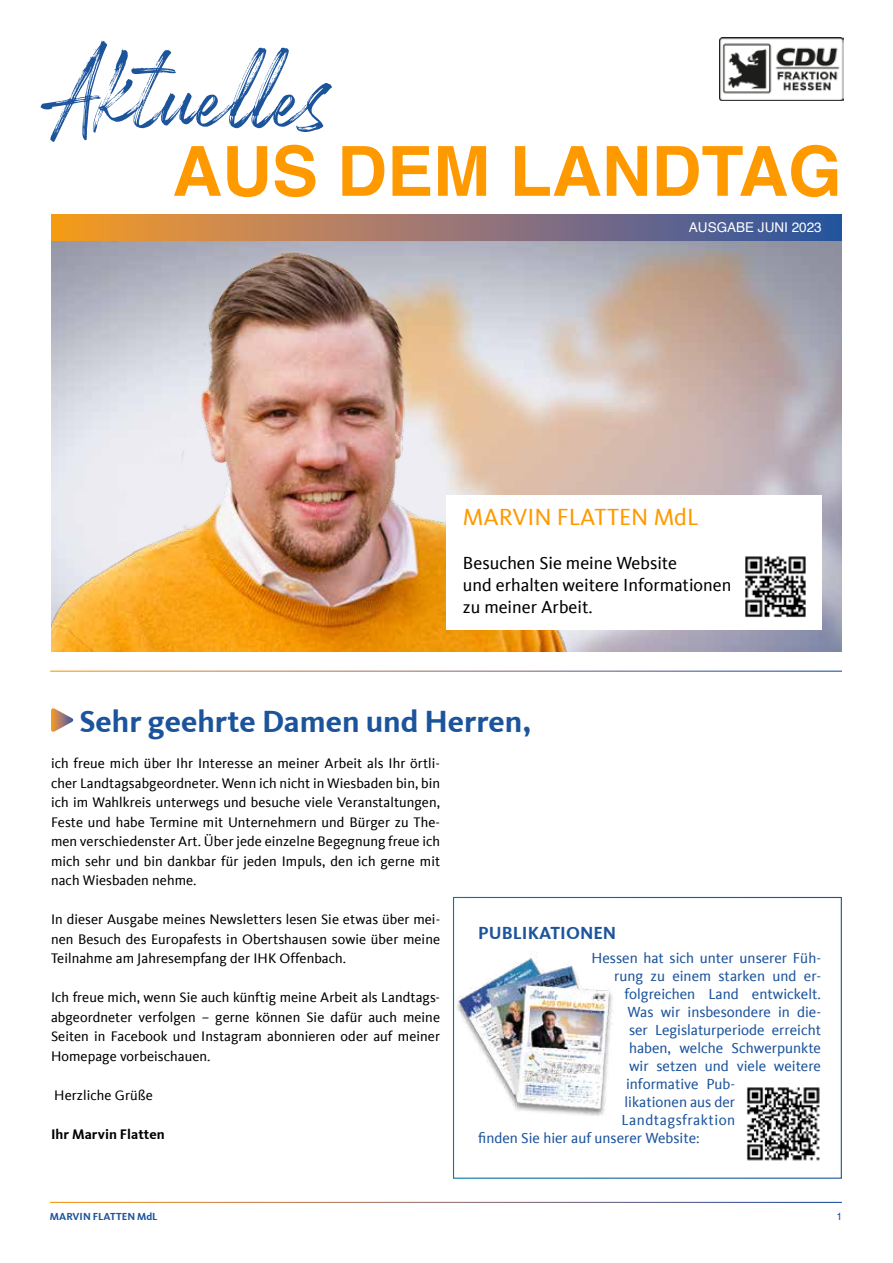
<style>
.page{position:relative;width:893px;height:1263px;background:#fff}
.page>*{position:absolute;margin:0;border:0;box-sizing:border-box;transform-origin:0 0}
.t1{font:700 69px "Helvetica";color:#f90}
.t2{font:700 31.5px "CDU Kievit Tab";color:#1c549c}
.t3{font:24px "CDU Kievit Tab";color:#f90}
.t4{font:18px/21.6px "CDU Kievit Tab";color:#000}
.t5{font:700 18px "CDU Kievit Tab";color:#1c549c}
.t6{font:15px "CDU Kievit Tab";color:#1c549c}
.t7{font:15px "CDU Kievit Tab";letter-spacing:.03em;color:#1c549c}
.t8{font:14.25px/19.5px "CDU Kievit Tab";letter-spacing:.005em;color:#000;text-align:justify}
.t9{font:700 14.25px "CDU Kievit Tab";letter-spacing:.005em;color:#000}
.t10{font:13.5px "Helvetica";color:#fff}
.t11{font:700 10.5px "CDU Kievit Tab";color:#1c549c}
.t12{font:10.5px "Helvetica";color:#1c549c}
</style>
<div class="page">
<svg style="left:51px;top:215px;width:791px;height:27px;background:#8d7472"></svg>
<img style="left:720px;top:38px;width:123px;height:63px">
<svg style="left:41px;top:41px;width:291px;height:101px"></svg>
<img style="left:51px;top:232px;width:583px;height:419px">
<div style="left:446px;top:495px;width:376px;height:134px;background:#fff"></div>
<svg style="left:51px;top:708px;width:23px;height:24px"></svg>
<img style="left:745px;top:556px;width:61px;height:62px">
<div style="left:453px;top:897px;width:389px;height:282px;border:1px solid #fff"></div>
<img style="left:746px;top:1087px;width:74px;height:74px">
<img style="left:453px;top:952px;width:159px;height:168px">
<h1 class="t1" style="left:172px;top:129px;width:671px">AUS DEM LANDTAG</h1>
<p class="t10" style="left:689px;top:217px;width:134px">AUSGABE JUNI 2023</p>
<h3 class="t3" style="left:463px;top:504px;width:237px">MARVIN FLATTEN MdL</h3>
<p class="t4" style="left:463px;top:553px;width:270px">Besuchen Sie meine Website<br>und erhalten weitere Informationen zu meiner Arbeit.</p>
<h2 class="t2" style="left:79px;top:703px;width:453px">Sehr geehrte Damen und Herren,</h2>
<p class="t8" style="left:51px;top:754px;width:391px">ich freue mich über Ihr Interesse an meiner Arbeit als Ihr örtli&shy;cher Landtagsabgeordneter. Wenn ich nicht in Wiesbaden bin, bin ich im Wahlkreis unterwegs und besuche viele Veranstaltungen, Feste und habe Termine mit Unternehmern und Bürger zu The&shy;men verschiedenster Art. Über jede einzelne Begegnung freue ich mich sehr und bin dankbar für jeden Impuls, den ich gerne mit nach Wiesbaden nehme.</p>
<p class="t8" style="left:51px;top:910px;width:391px">In dieser Ausgabe meines Newsletters lesen Sie etwas über mei&shy;nen Besuch des Europafests in Obertshausen sowie über meine Teilnahme am Jahresempfang der IHK Offenbach.</p>
<p class="t8" style="left:51px;top:988px;width:391px">Ich freue mich, wenn Sie auch künftig meine Arbeit als Landtags&shy;abgeordneter verfolgen – gerne können Sie dafür auch meine Seiten in Facebook und Instagram abonnieren oder auf meiner Homepage vorbeischauen.</p>
<p class="t8" style="left:54px;top:1085px;width:100px">Herzliche Grüße</p>
<p class="t9" style="left:51px;top:1125px;width:115px">Ihr Marvin Flatten</p>
<p class="t5" style="left:478px;top:922px;width:139px">PUBLIKATIONEN</p>
<p class="t6" style="left:591px;top:949px;width:231px">Hessen hat sich unter unserer Füh-</p>
<p class="t6" style="left:614px;top:967px;width:209px">rung zu einem starken und er-</p>
<p class="t6" style="left:624px;top:985px;width:198px">folgreichen Land entwickelt.</p>
<p class="t6" style="left:627px;top:1003px;width:195px">Was wir insbesondere in die-</p>
<p class="t6" style="left:629px;top:1021px;width:194px">ser Legislaturperiode erreicht</p>
<p class="t6" style="left:629px;top:1039px;width:193px">haben, welche Schwerpunkte</p>
<p class="t6" style="left:629px;top:1057px;width:194px">wir setzen und viele weitere</p>
<p class="t6" style="left:626px;top:1075px;width:111px">informative Pub-</p>
<p class="t6" style="left:624px;top:1093px;width:112px">likationen aus der</p>
<p class="t7" style="left:621px;top:1111px;width:115px">Landtagsfraktion</p>
<p class="t6" style="left:478px;top:1129px;width:223px">finden Sie hier auf unserer Website:</p>
<p class="t11" style="left:50px;top:1210px;width:109px">MARVIN FLATTEN MdL</p>
<p class="t12" style="left:837px;top:1209px;width:7px">1</p>
</div>
